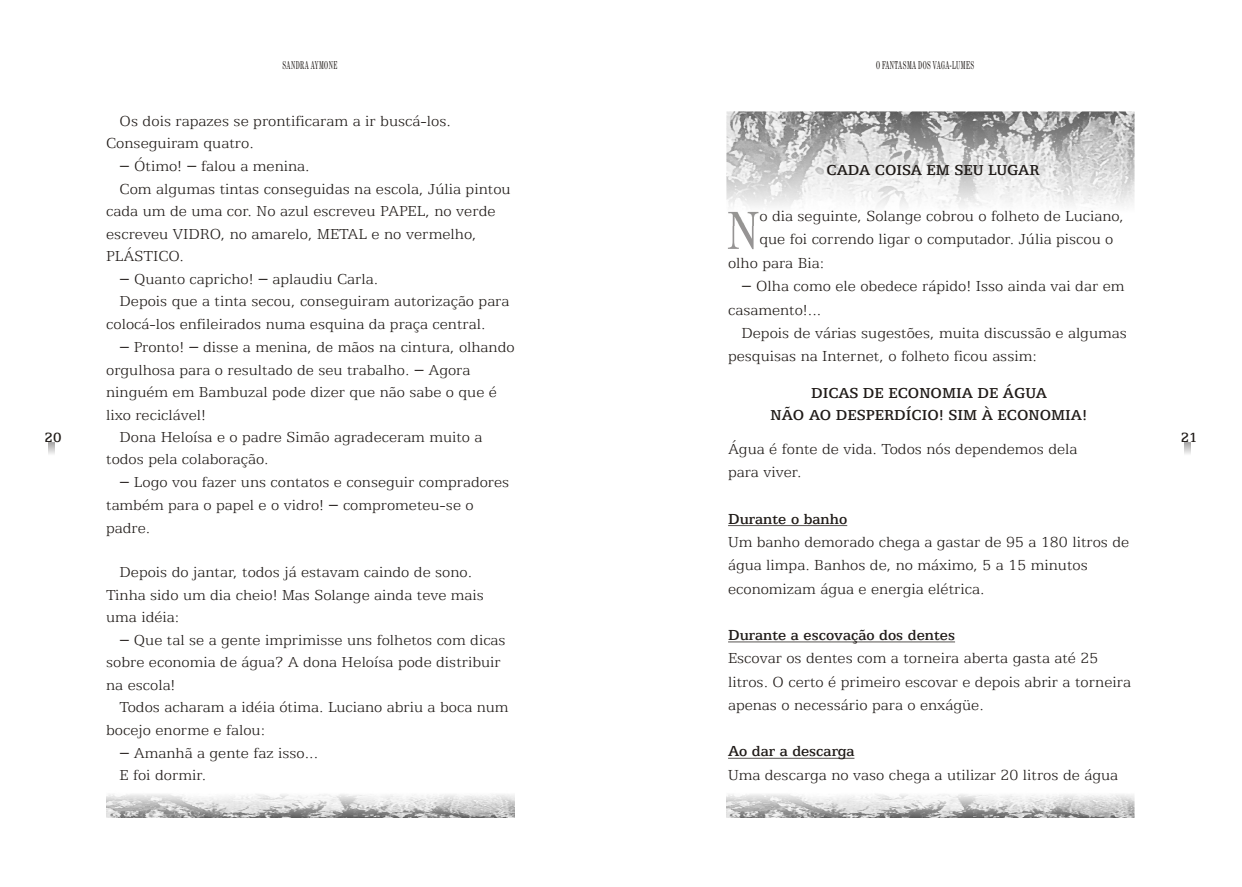
<style>
.page{position:relative;width:1242px;height:887px;background:#fff}
.page>*{position:absolute;margin:0;border:0;box-sizing:border-box;transform-origin:0 0}
.t1{font:53px "Century 725 Cn BT";color:#969494}
.t2{font:16.38px/23.2px "Egyptian 505 Lt BT";color:#1f1a17}
.t3{font:16.38px "Egyptian 505 Md BT";color:#1f1a17}
.t4{font:16.25px/22.4px "Egyptian 505 Lt BT";color:#1f1a17}
.t5{font:16.25px/22.5px "Egyptian 505 Md BT";color:#1f1a17;text-align:center}
.t6{font:15px "Egyptian 505 Md BT";color:#1f1a17}
.t7{font:11.25px "Century 725 Cn BT";letter-spacing:.07em;color:#1f1a17;scale:.62 1}
.s1{font-family:"Playwright"}
</style>
<div class="page">
<svg style="left:1184px;top:442px;width:6px;height:12px"></svg>
<svg style="left:49px;top:442px;width:6px;height:12px"></svg>
<img style="left:106px;top:794px;width:408px;height:23px">
<img style="left:726px;top:794px;width:408px;height:23px">
<img style="left:726px;top:112px;width:408px;height:113px">
<hr style="left:728px;top:525px;width:119px;height:1px;background:#1f1a17">
<hr style="left:728px;top:641px;width:226px;height:1px;background:#1f1a17">
<hr style="left:728px;top:757px;width:126px;height:1px;background:#1f1a17">
<p class="t7" style="left:282px;top:60px;width:90px">SANDRA AYMONE</p>
<p class="t7" style="left:876px;top:60px;width:160px">O FANTASMA DOS VAGA-LUMES</p>
<p class="t4" style="left:106px;top:110px;width:346px;text-indent:13px">Os dois rapazes se prontificaram a ir buscá-los.<br>Conseguiram quatro.</p>
<p class="t4" style="left:120px;top:156px;width:192px"><span class="s1">-</span> Ótimo! <span class="s1">-</span> falou a menina.</p>
<p class="t4" style="left:120px;top:178px;width:392px">Com algumas tintas conseguidas na escola, Júlia pintou</p>
<p class="t4" style="left:106px;top:201px;width:391px">cada um de uma cor. No azul escreveu PAPEL, no verde</p>
<p class="t4" style="left:106px;top:223px;width:372px">escreveu VIDRO, no amarelo, METAL e no vermelho,</p>
<p class="t4" style="left:106px;top:245px;width:79px">PLÁSTICO.</p>
<p class="t4" style="left:120px;top:268px;width:260px"><span class="s1">-</span> Quanto capricho! <span class="s1">-</span> aplaudiu Carla.</p>
<p class="t4" style="left:120px;top:291px;width:391px">Depois que a tinta secou, conseguiram autorização para</p>
<p class="t4" style="left:106px;top:313px;width:381px">colocá-los enfileirados numa esquina da praça central.</p>
<p class="t4" style="left:120px;top:336px;width:396px"><span class="s1">-</span> Pronto! <span class="s1">-</span> disse a menina, de mãos na cintura, olhando</p>
<p class="t4" style="left:106px;top:359px;width:366px">orgulhosa para o resultado de seu trabalho. <span class="s1">-</span> Agora</p>
<p class="t4" style="left:106px;top:381px;width:392px">ninguém em Bambuzal pode dizer que não sabe o que é</p>
<p class="t4" style="left:106px;top:404px;width:101px">lixo reciclável!</p>
<p class="t4" style="left:120px;top:426px;width:364px">Dona Heloísa e o padre Simão agradeceram muito a</p>
<p class="t4" style="left:106px;top:448px;width:164px">todos pela colaboração.</p>
<p class="t4" style="left:106px;top:471px;width:404px;text-indent:13px"><span class="s1">-</span> Logo vou fazer uns contatos e conseguir compradores também para o papel e o vidro! <span class="s1">-</span> comprometeu-se o padre.</p>
<p class="t4" style="left:106px;top:561px;width:379px;text-indent:13px">Depois do jantar, todos já estavam caindo de sono.<br>Tinha sido um dia cheio! Mas Solange ainda teve mais uma idéia:</p>
<p class="t4" style="left:106px;top:629px;width:401px;text-indent:13px"><span class="s1">-</span> Que tal se a gente imprimisse uns folhetos com dicas sobre economia de água? A dona Heloísa pode distribuir na escola!</p>
<p class="t4" style="left:106px;top:696px;width:404px;text-indent:13px">Todos acharam a idéia ótima. Luciano abriu a boca num bocejo enorme e falou:</p>
<p class="t4" style="left:120px;top:741px;width:200px"><span class="s1">-</span> Amanhã a gente faz isso...<br>E foi dormir.</p>
<p class="t5" style="left:826px;top:160px;width:214px">CADA COISA EM SEU LUGAR</p>
<p class="t2" style="left:759px;top:205px;width:366px">o dia seguinte, Solange cobrou o folheto de Luciano,</p>
<p class="t2" style="left:759px;top:228px;width:355px">que foi correndo ligar o computador. Júlia piscou o</p>
<p class="t2" style="left:728px;top:251px;width:98px">olho para Bia:</p>
<p class="t2" style="left:728px;top:275px;width:398px;text-indent:13px"><span class="s1">-</span> Olha como ele obedece rápido! Isso ainda vai dar em casamento!...</p>
<p class="t2" style="left:728px;top:322px;width:400px;text-indent:13px">Depois de várias sugestões, muita discussão e algumas pesquisas na Internet, o folheto ficou assim:</p>
<h1 class="t1" style="left:727px;top:208px;width:33px">N</h1>
<p class="t5" style="left:770px;top:382px;width:318px">DICAS DE ECONOMIA DE ÁGUA<br>NÃO AO DESPERDÍCIO! SIM À ECONOMIA!</p>
<p class="t6" style="left:45px;top:430px;width:18px">20</p>
<p class="t6" style="left:1180px;top:430px;width:18px">21</p>
<p class="t2" style="left:728px;top:438px;width:351px">Água é fonte de vida. Todos nós dependemos dela para viver.</p>
<p class="t3" style="left:728px;top:511px;width:121px">Durante o banho</p>
<p class="t2" style="left:728px;top:531px;width:403px">Um banho demorado chega a gastar de 95 a 180 litros de água limpa. Banhos de, no máximo, 5 a 15 minutos economizam água e energia elétrica.</p>
<p class="t3" style="left:728px;top:627px;width:228px">Durante a escovação dos dentes</p>
<p class="t2" style="left:728px;top:647px;width:404px">Escovar os dentes com a torneira aberta gasta até 25 litros. O certo é primeiro escovar e depois abrir a torneira apenas o necessário para o enxágüe.</p>
<p class="t3" style="left:728px;top:743px;width:128px">Ao dar a descarga</p>
<p class="t2" style="left:728px;top:763px;width:391px">Uma descarga no vaso chega a utilizar 20 litros de água</p>
</div>
